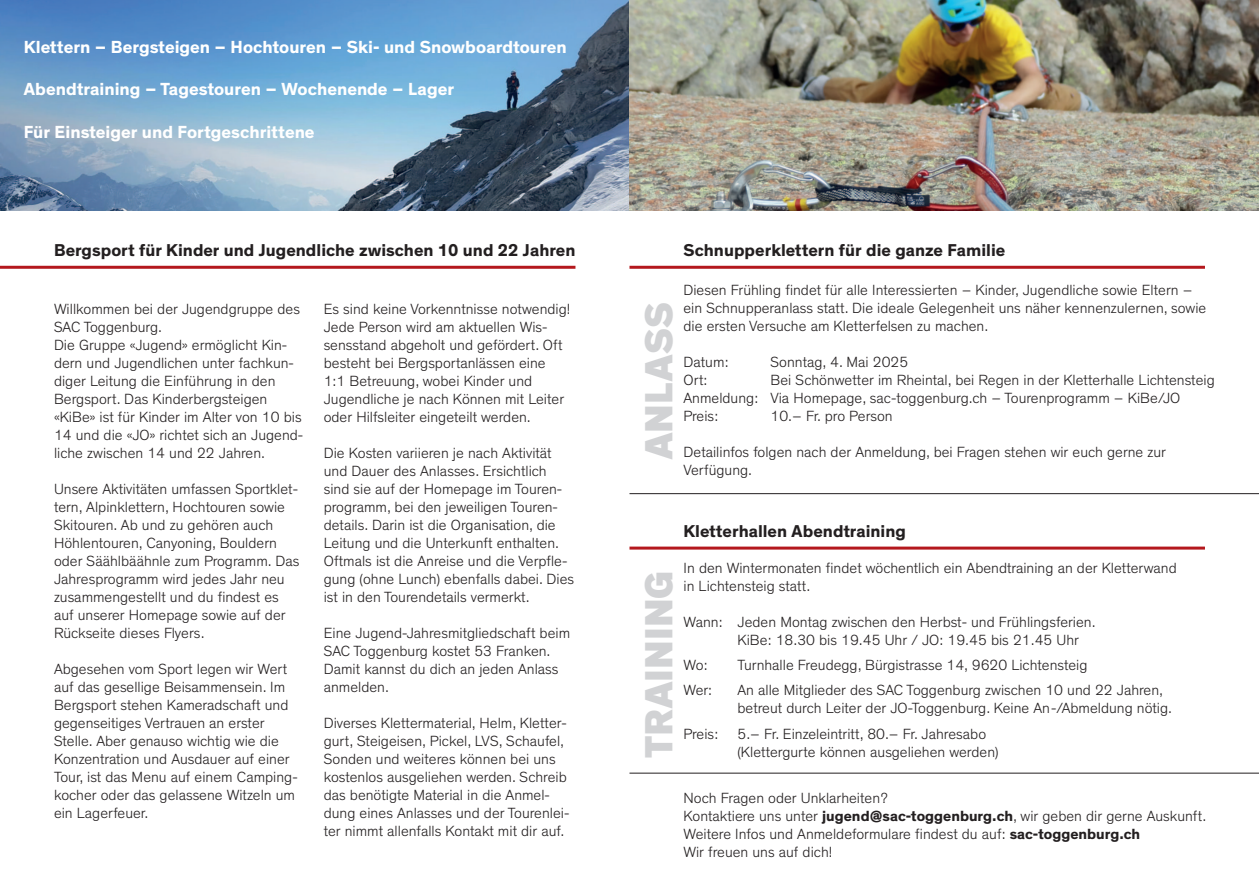
<style>
.page{position:relative;width:1259px;height:893px;background:#fff}
.page>*{position:absolute;margin:0;border:0;box-sizing:border-box;transform-origin:0 0}
.t1{font:900 40.05px "Theinhardt";letter-spacing:.005em;color:#d1d2d4}
.t2{font:700 17.85px "Theinhardt";color:#fff}
.t3{font:700 17.4px "Theinhardt";color:#231f20}
.t4{font:300 15px/18px "Theinhardt";color:#231f20}
.s1{font-weight:700}
</style>
<div class="page">
<img style="left:0;top:0;width:1259px;height:210px">
<hr style="left:0;top:266px;width:575px;height:3px;background:#b4181d">
<hr style="left:629px;top:266px;width:576px;height:3px;background:#b4181d">
<hr style="left:629px;top:547px;width:576px;height:3px;background:#b4181d">
<hr style="left:629px;top:493px;width:630px;height:1px;background:#231f20">
<hr style="left:629px;top:773px;width:630px;height:1px;background:#231f20">
<p class="t2" style="left:24px;top:35px;width:544px">Klettern – Bergsteigen – Hochtouren – Ski- und Snowboardtouren</p>
<p class="t2" style="left:24px;top:78px;width:432px">Abendtraining – Tagestouren – Wochenende – Lager</p>
<p class="t2" style="left:24px;top:121px;width:292px">Für Einsteiger und Fortgeschrittene</p>
<p class="t3" style="left:54px;top:239px;width:523px">Bergsport für Kinder und Jugendliche zwischen 10 und 22 Jahren</p>
<p class="t4" style="left:54px;top:300px;width:251px">Willkommen bei der Jugendgruppe des SAC Toggenburg.<br>Die Gruppe «Jugend» ermöglicht Kin&shy;dern und Jugendlichen unter fachkun&shy;diger Leitung die Einführung in den Bergsport. Das Kinderbergsteigen «KiBe» ist für Kinder im Alter von 10 bis 14 und die «JO» richtet sich an Jugend&shy;liche zwischen 14 und 22 Jahren.</p>
<p class="t4" style="left:54px;top:480px;width:247px">Unsere Aktivitäten umfassen Sportklet&shy;tern, Alpinklettern, Hochtouren sowie Skitouren. Ab und zu gehören auch Höhlentouren, Canyoning, Bouldern oder Säählbäähnle zum Programm. Das Jahresprogramm wird jedes Jahr neu zusammengestellt und du findest es auf unserer Homepage sowie auf der Rückseite dieses Flyers.</p>
<p class="t4" style="left:54px;top:660px;width:245px">Abgesehen vom Sport legen wir Wert auf das gesellige Beisammensein. Im Bergsport stehen Kameradschaft und gegenseitiges Vertrauen an erster Stelle. Aber genauso wichtig wie die Konzentration und Ausdauer auf einer Tour, ist das Menu auf einem Camping&shy;kocher oder das gelassene Witzeln um ein Lagerfeuer.</p>
<p class="t4" style="left:324px;top:300px;width:248px">Es sind keine Vorkenntnisse notwendig!<br>Jede Person wird am aktuellen Wis&shy;sensstand abgeholt und gefördert. Oft besteht bei Bergsportanlässen eine 1:1 Betreuung, wobei Kinder und Jugendliche je nach Können mit Leiter oder Hilfsleiter eingeteilt werden.</p>
<p class="t4" style="left:324px;top:444px;width:252px">Die Kosten variieren je nach Aktivität und Dauer des Anlasses. Ersichtlich sind sie auf der Homepage im Touren&shy;programm, bei den jeweiligen Touren&shy;details. Darin ist die Organisation, die Leitung und die Unterkunft enthalten.<br>Oftmals ist die Anreise und die Verpfle&shy;gung (ohne Lunch) ebenfalls dabei. Dies ist in den Tourendetails vermerkt.</p>
<p class="t4" style="left:324px;top:624px;width:248px">Eine Jugend-Jahresmitgliedschaft beim<br>SAC Toggenburg kostet 53 Franken.<br>Damit kannst du dich an jeden Anlass anmelden.</p>
<p class="t4" style="left:324px;top:714px;width:247px">Diverses Klettermaterial, Helm, Kletter&shy;gurt, Steigeisen, Pickel, LVS, Schaufel, Sonden und weiteres können bei uns kostenlos ausgeliehen werden. Schreib das benötigte Material in die Anmel&shy;dung eines Anlasses und der Tourenlei&shy;ter nimmt allenfalls Kontakt mit dir auf.</p>
<h1 class="t1" style="left:634px;top:459px;width:158px;rotate:-90deg">ANLASS</h1>
<p class="t3" style="left:683px;top:239px;width:323px">Schnupperklettern für die ganze Familie</p>
<p class="t4" style="left:683px;top:281px;width:524px">Diesen Frühling findet für alle Interessierten – Kinder, Jugendliche sowie Eltern – ein Schnupperanlass statt. Die ideale Gelegenheit uns näher kennenzulernen, sowie die ersten Versuche am Kletterfelsen zu machen.</p>
<p class="t4" style="left:683px;top:353px;width:47px">Datum:</p>
<p class="t4" style="left:770px;top:353px;width:139px">Sonntag, 4. Mai 2025</p>
<p class="t4" style="left:683px;top:371px;width:26px">Ort:</p>
<p class="t4" style="left:683px;top:371px;width:533px;text-indent:87px">Bei Schönwetter im Rheintal, bei Regen in der Kletterhalle Lichtensteig<br>Anmeldung: Via Homepage, sac-toggenburg.ch – Tourenprogramm – KiBe/JO<br>Preis:</p>
<p class="t4" style="left:770px;top:407px;width:124px">10.– Fr. pro Person</p>
<p class="t4" style="left:683px;top:443px;width:484px">Detailinfos folgen nach der Anmeldung, bei Fragen stehen wir euch gerne zur<br>Verfügung.</p>
<h1 class="t1" style="left:634px;top:758px;width:190px;rotate:-90deg">TRAINING</h1>
<p class="t3" style="left:683px;top:520px;width:224px">Kletterhallen Abendtraining</p>
<p class="t4" style="left:683px;top:559px;width:495px">In den Wintermonaten findet wöchentlich ein Abendtraining an der Kletterwand in Lichtensteig statt.</p>
<p class="t4" style="left:737px;top:613px;width:360px;text-indent:-54px">Wann: Jeden Montag zwischen den Herbst- und Frühlingsferien.<br>KiBe: 18.30 bis 19.45 Uhr / JO: 19.45 bis 21.45 Uhr</p>
<p class="t4" style="left:683px;top:656px;width:26px">Wo:</p>
<p class="t4" style="left:737px;top:656px;width:351px">Turnhalle Freudegg, Bürgistrasse 14, 9620 Lichtensteig</p>
<p class="t4" style="left:683px;top:682px;width:30px">Wer:</p>
<p class="t4" style="left:737px;top:682px;width:436px">An alle Mitglieder des SAC Toggenburg zwischen 10 und 22 Jahren, betreut durch Leiter der JO-Toggenburg. Keine An-/Abmeldung nötig.</p>
<p class="t4" style="left:683px;top:725px;width:36px">Preis:</p>
<p class="t4" style="left:737px;top:725px;width:262px">5.– Fr. Einzeleintritt, 80.– Fr. Jahresabo (Klettergurte können ausgeliehen werden)</p>
<p class="t4" style="left:683px;top:789px;width:524px">Noch Fragen oder Unklarheiten?<br>Kontaktiere uns unter <span class="s1">jugend@sac-toggenburg.ch</span>, wir geben dir gerne Auskunft.<br>Weitere Infos und Anmeldeformulare findest du auf: <span class="s1">sac-toggenburg.ch<br></span>Wir freuen uns auf dich!</p>
</div>
